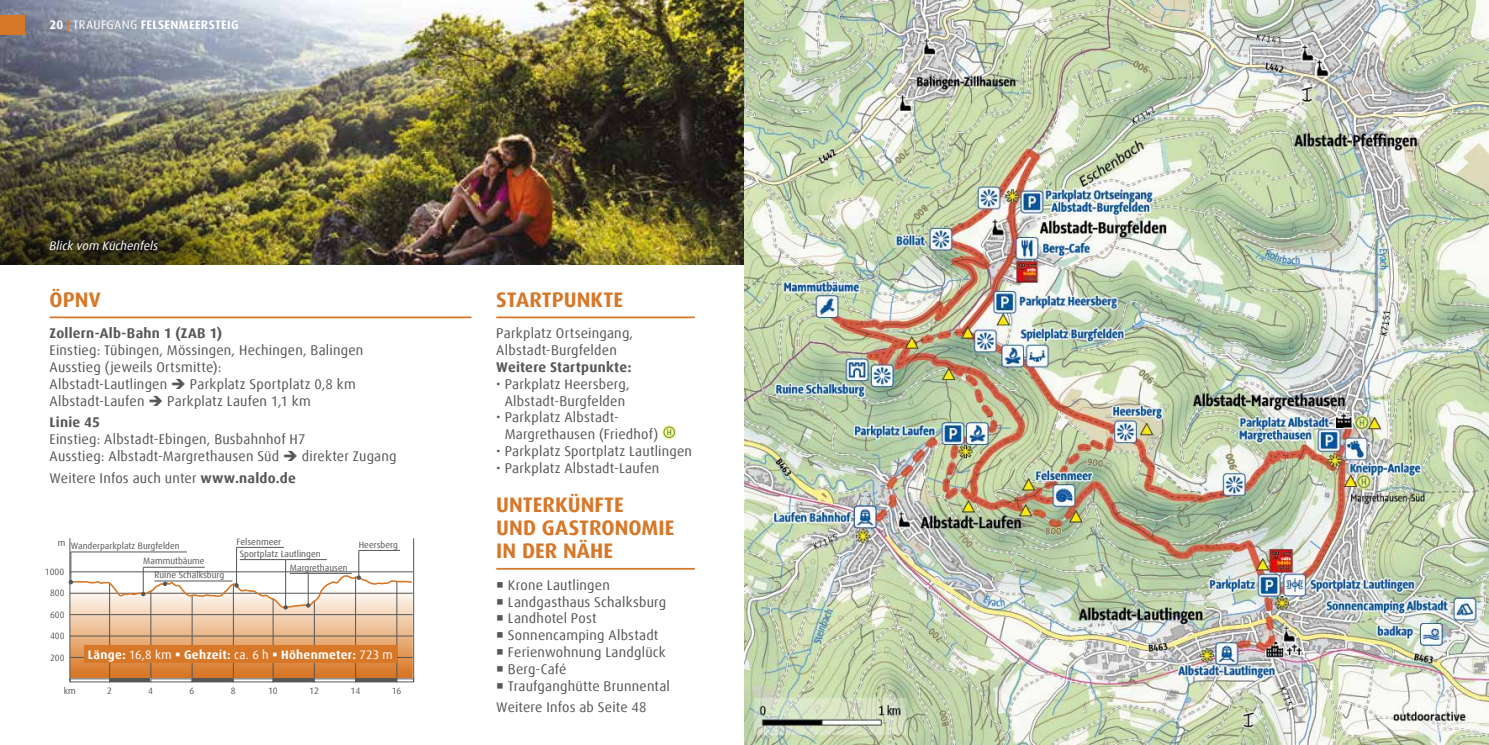
<style>
.page{position:relative;width:1489px;height:745px;background:#fff}
.page>*{position:absolute;margin:0;border:0;box-sizing:border-box;transform-origin:0 0}
.t1{font:700 21px/22.8px "Dax Offc Pro";letter-spacing:.005em;color:#d77728}
.t2{font:14px/16.8px "Dax Offc Pro";letter-spacing:.015em;color:#575756}
.t3{font:700 14px "Dax Offc Pro";letter-spacing:.015em;color:#575756}
.t4{font:700 12.25px "Dax Offc Pro";letter-spacing:.02em;color:#fff}
.t5{font:italic 12.25px "Dax Offc Pro";color:#fff}
.t6{font:9.1px/15.2px "Dax Offc Pro";color:#575756}
.s1{color:#d77728}
.s2{font-weight:400}
.s3{font-weight:700}
</style>
<div class="page">
<img style="left:0;top:0;width:744px;height:265px">
<img style="left:0;top:212px;width:273px;height:53px">
<div style="left:0;top:15px;width:25px;height:20px;background:#d77728"></div>
<hr style="left:50px;top:316px;width:421px;height:2px;background:#d77728">
<hr style="left:496px;top:316px;width:198px;height:2px;background:#d77728">
<hr style="left:496px;top:567px;width:198px;height:2px;background:#d77728">
<svg style="left:662px;top:425px;width:14px;height:14px"></svg>
<svg style="left:663px;top:426px;width:12px;height:12px"></svg>
<div style="left:109px;top:678px;width:42px;height:3px;border:1px solid #575756"></div>
<div style="left:192px;top:678px;width:41px;height:3px;border:1px solid #575756"></div>
<div style="left:273px;top:678px;width:41px;height:3px;border:1px solid #575756"></div>
<div style="left:355px;top:678px;width:42px;height:3px;border:1px solid #575756"></div>
<hr style="left:413px;top:538px;width:1px;height:143px;background:#575756">
<hr style="left:70px;top:538px;width:1px;height:143px;background:#575756">
<hr style="left:236px;top:546px;width:48px;height:1px;background:#575756">
<hr style="left:236px;top:547px;width:1px;height:38px;background:#575756">
<hr style="left:359px;top:549px;width:41px;height:1px;background:#575756">
<svg style="left:68px;top:550px;width:345px;height:129px"></svg>
<div style="left:84px;top:645px;width:312px;height:17px;background:#d77728"></div>
<img style="left:744px;top:0;width:744px;height:744px">
<p class="t4" style="left:50px;top:17px;width:190px">20 <span class="s1">|</span> <span class="s2">TRAUFGANG</span> FELSENMEERSTEIG</p>
<p class="t5" style="left:50px;top:238px;width:110px">Blick vom Küchenfels</p>
<h1 class="t1" style="left:50px;top:288px;width:53px">ÖPNV</h1>
<p class="t3" style="left:50px;top:324px;width:174px">Zollern-Alb-Bahn 1 (ZAB 1)</p>
<p class="t2" style="left:50px;top:341px;width:315px">Einstieg: Tübingen, Mössingen, Hechingen, Balingen Ausstieg (jeweils Ortsmitte):<br>Albstadt-Lautlingen ➔ Parkplatz Sportplatz 0,8 km Albstadt-Laufen ➔ Parkplatz Laufen 1,1 km</p>
<p class="t3" style="left:50px;top:413px;width:52px">Linie 45</p>
<p class="t2" style="left:50px;top:430px;width:348px">Einstieg: Albstadt-Ebingen, Busbahnhof H7<br>Ausstieg: Albstadt-Margrethausen Süd ➔ direkter Zugang</p>
<p class="t2" style="left:50px;top:469px;width:248px">Weitere Infos auch unter <span class="s3">www.naldo.de</span></p>
<p class="t6" style="left:58px;top:534px;width:9px">m</p>
<p class="t6" style="left:143px;top:538px;width:63px;text-indent:-72px">Wanderparkplatz Burgfelden<br>Mammutbäume</p>
<p class="t6" style="left:154px;top:567px;width:71px">Ruine Schalksburg</p>
<p class="t6" style="left:45px;top:563px;width:21px">1000</p>
<p class="t6" style="left:50px;top:585px;width:16px">800</p>
<p class="t6" style="left:50px;top:606px;width:16px">600</p>
<p class="t6" style="left:50px;top:628px;width:16px">400</p>
<p class="t6" style="left:240px;top:535px;width:82px;line-height:12.2px;text-indent:-3px">Felsenmeer<br>Sportplatz Lautlingen</p>
<p class="t6" style="left:290px;top:559px;width:59px">Margrethausen</p>
<p class="t6" style="left:359px;top:536px;width:41px">Heersberg</p>
<p class="t6" style="left:50px;top:649px;width:16px">200</p>
<p class="t4" style="left:88px;top:646px;width:306px">Länge: <span class="s2">16,8 km</span> ▪ Gehzeit: <span class="s2">ca. 6 h</span> ▪ Höhenmeter: <span class="s2">723 m</span></p>
<p class="t6" style="left:64px;top:683px;width:14px">km</p>
<p class="t6" style="left:107px;top:683px;width:6px">2</p>
<p class="t6" style="left:148px;top:683px;width:6px">4</p>
<p class="t6" style="left:189px;top:683px;width:6px">6</p>
<p class="t6" style="left:231px;top:683px;width:6px">8</p>
<p class="t6" style="left:268px;top:683px;width:11px">10</p>
<p class="t6" style="left:309px;top:683px;width:11px">12</p>
<p class="t6" style="left:350px;top:683px;width:11px">14</p>
<p class="t6" style="left:392px;top:683px;width:11px">16</p>
<h1 class="t1" style="left:496px;top:288px;width:128px">STARTPUNKTE</h1>
<p class="t2" style="left:496px;top:325px;width:138px">Parkplatz Ortseingang,<br>Albstadt-Burgfelden</p>
<p class="t3" style="left:496px;top:358px;width:137px">Weitere Startpunkte:</p>
<p class="t2" style="left:496px;top:375px;width:135px;text-align:center">• Parkplatz Heersberg,<br>Albstadt-Burgfelden</p>
<p class="t2" style="left:504px;top:409px;width:155px;text-indent:-8px">• Parkplatz Albstadt-<br>Margrethausen (Friedhof)</p>
<p class="t2" style="left:496px;top:442px;width:197px">• Parkplatz Sportplatz Lautlingen</p>
<p class="t2" style="left:496px;top:459px;width:164px">• Parkplatz Albstadt-Laufen</p>
<h1 class="t1" style="left:496px;top:493px;width:179px">UNTERKÜNFTE<br>UND GASTRONOMIE<br>IN DER NÄHE</h1>
<p class="t2" style="left:496px;top:576px;width:115px">○ Krone Lautlingen</p>
<p class="t2" style="left:496px;top:593px;width:171px">○ Landgasthaus Schalksburg</p>
<p class="t2" style="left:496px;top:609px;width:102px">○ Landhotel Post</p>
<p class="t2" style="left:496px;top:626px;width:164px">○ Sonnencamping Albstadt</p>
<p class="t2" style="left:496px;top:643px;width:171px">○ Ferienwohnung Landglück</p>
<p class="t2" style="left:496px;top:660px;width:72px">○ Berg-Café</p>
<p class="t2" style="left:496px;top:674px;width:175px;line-height:21.7px">○ Traufganghütte Brunnental<br>Weitere Infos ab Seite 48</p>
</div>
